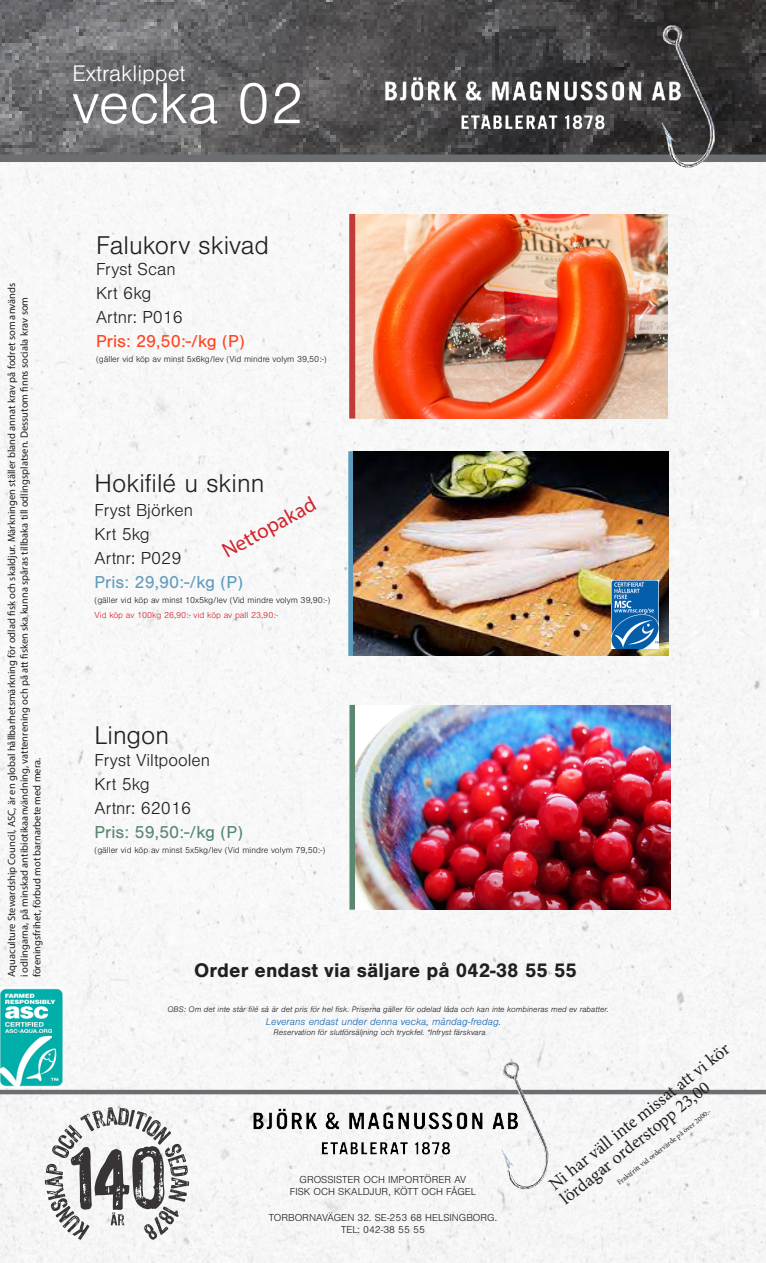
<style>
.page{position:relative;width:766px;height:1263px;background:#fff}
.page>*{position:absolute;margin:0;border:0;box-sizing:border-box;transform-origin:0 0}
.t1{font:300 60px "Nimbus San";color:#fff}
.t2{font:300 26.55px "Nimbus San";color:#231f20}
.t3{font:300 23.4px "Nimbus San";color:#fff}
.Styckeformat_1_-_bol{font:21px "Myriad Pro";color:#d1232a}
.t4{font:700 20.4px "Nimbus San";color:#231f20}
.t5{font:300 18px/24px "Nimbus San";color:#231f20}
.t6{font:18px/17.9px "Minion Pro";color:#231f20}
.t7{font:18px/24px "Nimbus San";color:#649cbd}
.t8{font:18px "Nimbus San";color:#ff4420}
.t9{font:18px "Nimbus San";color:#598770}
.Styckeformat_1_-_bol-2{font:10.5px/12.6px "Myriad Pro";color:#231f20}
.t10{font:300 10.5px/12.6px "Nimbus San";color:#231f20;text-align:center}
.t11{font:italic 300 10.5px "Nimbus San";color:#1b6bb5}
.t12{font:300 9px/15px "Nimbus San";color:#231f20}
.t13{font:italic 300 8.4px "Nimbus San";color:#231f20}
.t14{font:7.5px "Minion Pro";color:#231f20}
.s1{font-weight:300;color:#231f20}
.s2{color:#5c9cbd}
.s3{color:#d1232a}
</style>
<div class="page">
<img style="left:0;top:0;width:765px;height:155px">
<img style="left:0;top:162px;width:765px;height:1101px">
<div style="left:0;top:155px;width:765px;height:7px;background:#6c6d70"></div>
<hr style="left:0;top:1090px;width:765px;height:4px;background:#6c6d70">
<div style="left:349px;top:705px;width:6px;height:205px;background:#598770"></div>
<div style="left:348px;top:451px;width:6px;height:205px;background:#5c9cbd"></div>
<img style="left:355px;top:214px;width:312px;height:204px">
<div style="left:349px;top:214px;width:6px;height:205px;background:#c03b38"></div>
<img style="left:353px;top:451px;width:315px;height:205px">
<img style="left:655px;top:18px;width:63px;height:155px">
<img style="left:452px;top:109px;width:160px;height:25px">
<img style="left:376px;top:72px;width:306px;height:36px">
<img style="left:495px;top:1055px;width:57px;height:139px">
<img style="left:313px;top:1136px;width:144px;height:23px">
<img style="left:245px;top:1103px;width:275px;height:32px">
<svg style="left:45px;top:1107px;width:144px;height:133px"></svg>
<img style="left:355px;top:705px;width:315px;height:204px">
<img style="left:0;top:987px;width:63px;height:100px">
<img style="left:611px;top:580px;width:47px;height:68px">
<p class="t3" style="left:72px;top:61px;width:115px">Extraklippet</p>
<p class="t1" style="left:72px;top:72px;width:233px">vecka 02</p>
<p class="Styckeformat_1_-_bol-2" style="left:5px;top:977px;width:696px;rotate:-90deg">Aquaculture Stewardship Council, ASC, är en global hållbarhetsmärkning för odlad fisk och skaldjur. Märkningen ställer bland annat krav på fodret som används i odlingarna, på minskad antibiotikaanvändning, vattenrening och på att fisken ska kunna spåras tillbaka till odlingsplatsen. Dessutom finns sociala krav som föreningsfrihet, förbud mot barnarbete med mera.</p>
<p class="t2" style="left:96px;top:231px;width:174px">Falukorv skivad</p>
<p class="t5" style="left:96px;top:257px;width:88px">Fryst Scan<br>Krt 6kg<br>Artnr: P016</p>
<p class="t8" style="left:96px;top:331px;width:150px">Pris: 29,50:-/kg (P)</p>
<p class="t12" style="left:96px;top:351px;width:232px">(gäller vid köp av minst 5x6kg/lev (Vid mindre volym 39,50:-)</p>
<p class="t2" style="left:94px;top:469px;width:171px">Hokifilé u skinn</p>
<p class="t5" style="left:94px;top:499px;width:100px">Fryst Björken<br>Krt 5kg</p>
<p class="t7" style="left:94px;top:546px;width:150px"><span class="s1">Artnr: P029<br></span>Pris: 29,90:-/kg <span class="s2">(P)</span></p>
<p class="t12" style="left:94px;top:593px;width:237px">(gäller vid köp av minst 10x5kg/lev (Vid mindre volym 39,90:-)<br><span class="s3">Vid köp av 100kg 26,90:- vid köp av pall 23,90:-</span></p>
<p class="Styckeformat_1_-_bol" style="left:217px;top:541px;width:105px;rotate:-29deg">Nettopakad</p>
<p class="t2" style="left:94px;top:722px;width:76px">Lingon</p>
<p class="t5" style="left:94px;top:748px;width:117px">Fryst Viltpoolen<br>Krt 5kg</p>
<p class="t5" style="left:94px;top:796px;width:98px">Artnr: 62016</p>
<p class="t9" style="left:94px;top:822px;width:150px">Pris: 59,50:-/kg (P)</p>
<p class="t12" style="left:94px;top:842px;width:232px">(gäller vid köp av minst 5x5kg/lev (Vid mindre volym 79,50:-)</p>
<p class="t4" style="left:194px;top:958px;width:384px">Order endast via säljare på 042-38 55 55</p>
<p class="t13" style="left:167px;top:1005px;width:442px">OBS: Om det inte står filé så är det pris för hel fisk. Priserna gäller för odelad låda och kan inte kombineras med ev rabatter.</p>
<p class="t11" style="left:266px;top:1016px;width:237px">Leverans endast under denna vecka, måndag-fredag.</p>
<p class="t13" style="left:273px;top:1028px;width:214px">Reservation för slutförsäljning och tryckfel. *Infryst färskvara</p>
<p class="t10" style="left:299px;top:1173px;width:168px">GROSSISTER OCH IMPORTÖRER AV</p>
<p class="t10" style="left:290px;top:1186px;width:188px">FISK OCH SKALDJUR, KÖTT OCH FÅGEL</p>
<p class="t10" style="left:269px;top:1211px;width:230px">TORBORNAVÄGEN 32. SE-253 68 HELSINGBORG.<br>TEL: 042-38 55 55</p>
<p class="t6" style="left:546px;top:1180px;width:227px;rotate:-39deg">Ni har väll inte missat att vi kör lördagar orderstopp 23,00</p>
<p class="t14" style="left:615px;top:1180px;width:119px;rotate:-39deg">Fraktfritt vid ordervärde på över 2000:-</p>
</div>
